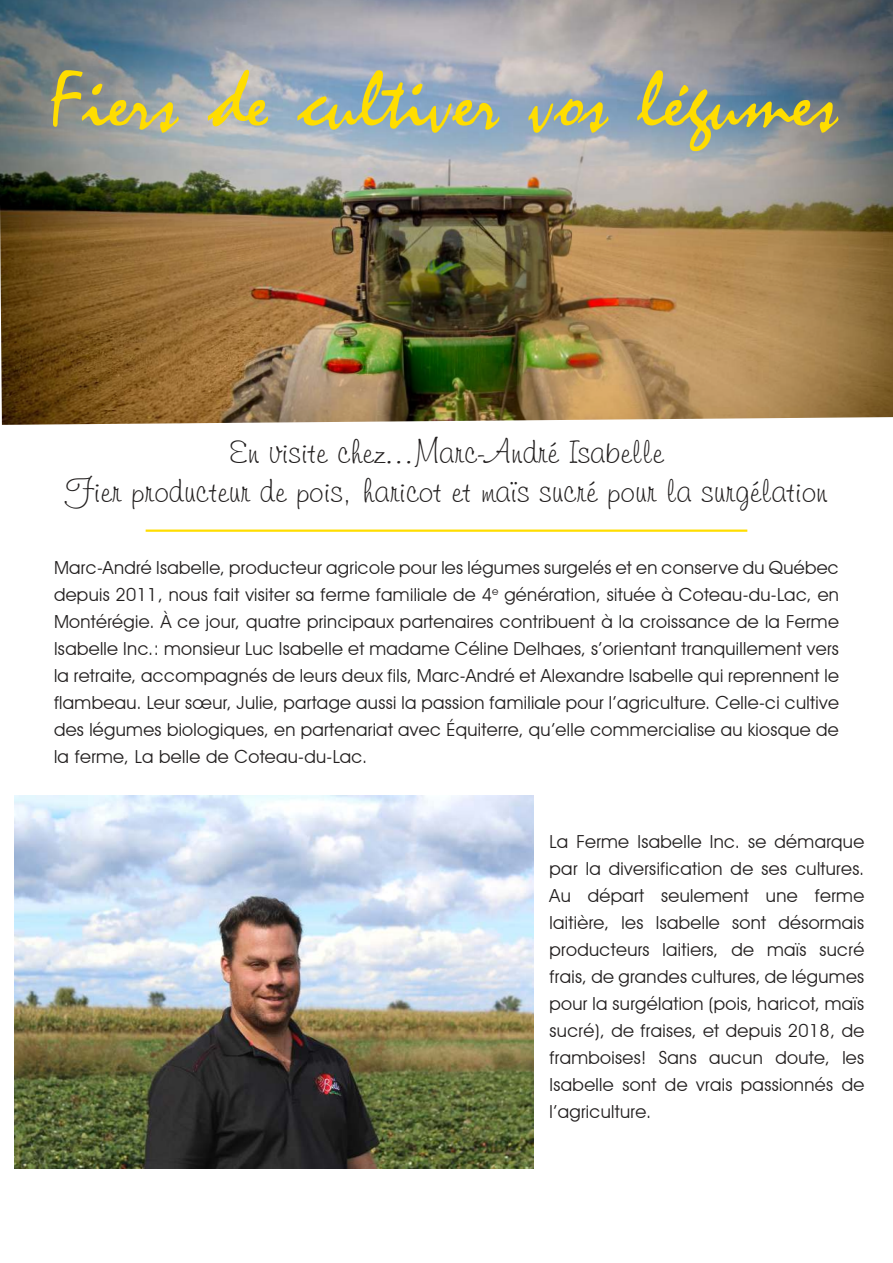
<style>
.page{position:relative;width:893px;height:1263px;background:#fff}
.page>*{position:absolute;margin:0;border:0;box-sizing:border-box;transform-origin:0 0}
.t1{font:75px "Minstrel";color:#fd0}
.t2{font:33px/39.6px "Freehand 591 BT Regular A";color:#221f1f;text-align:center}
.t3{font:18px/27px "Avant Garde IT Cby BT";letter-spacing:.02em;color:#221f1f;text-align:justify}
</style>
<div class="page">
<img style="left:0;top:0;width:893px;height:425px">
<hr style="left:146px;top:529px;width:601px;height:3px;background:#fd0">
<img style="left:15px;top:795px;width:519px;height:374px">
<h1 class="t1" style="left:49px;top:64px;width:790px">Fiers de cultiver vos légumes</h1>
<h2 class="t2" style="left:65px;top:434px;width:764px">En visite chez...Marc-André Isabelle<br>Fier producteur de pois, haricot et maïs sucré pour la surgélation</h2>
<p class="t3" style="left:54px;top:555px;width:786px">Marc-André Isabelle, producteur agricole pour les légumes surgelés et en conserve du Québec depuis 2011, nous fait visiter sa ferme familiale de 4<sup>e</sup> génération, située à Coteau-du-Lac, en Montérégie. À ce jour, quatre principaux partenaires contribuent à la croissance de la Ferme Isabelle Inc.: monsieur Luc Isabelle et madame Céline Delhaes, s’orientant tranquillement vers la retraite, accompagnés de leurs deux fils, Marc-André et Alexandre Isabelle qui reprennent le flambeau. Leur sœur, Julie, partage aussi la passion familiale pour l’agriculture. Celle-ci cultive des légumes biologiques, en partenariat avec Équiterre, qu’elle commercialise au kiosque de la ferme, La belle de Coteau-du-Lac.</p>
<p class="t3" style="left:550px;top:829px;width:316px">La Ferme Isabelle Inc. se démarque par la diversification de ses cultures.<br>Au départ seulement une ferme laitière, les Isabelle sont désormais producteurs laitiers, de maïs sucré frais, de grandes cultures, de légumes pour la surgélation (pois, haricot, maïs sucré), de fraises, et depuis 2018, de framboises! Sans aucun doute, les Isabelle sont de vrais passionnés de l’agriculture.</p>
</div>
